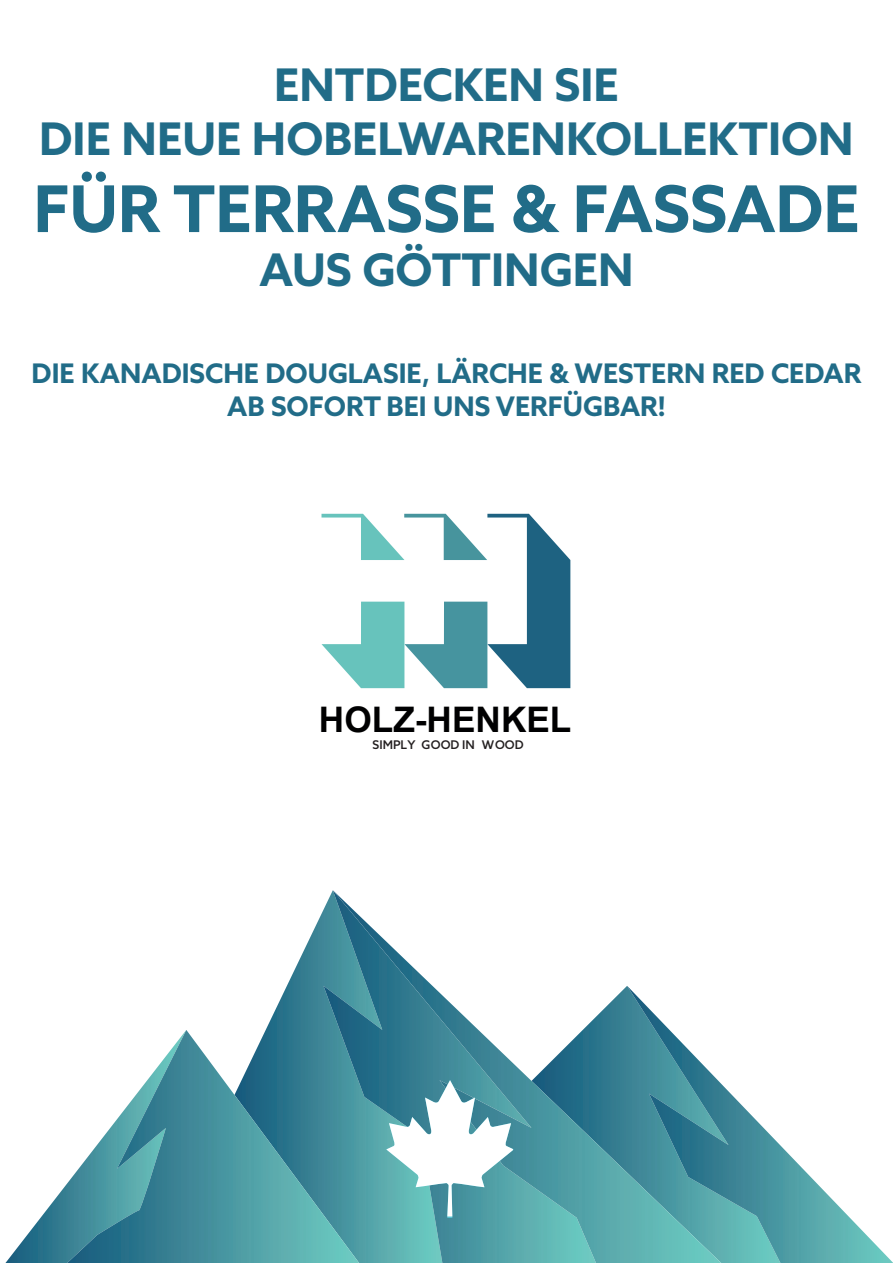
<style>
.page{position:relative;width:893px;height:1263px;background:#fff}
.page>*{position:absolute;margin:0;border:0;box-sizing:border-box;transform-origin:0 0}
.t1{font:700 64.5px "Azo Sans";color:#216c88}
.t2{font:700 45px "Azo Sans";color:#216c88}
.t3{font:700 35.25px "Arial";color:#000001}
.t4{font:700 27px/32.4px "Azo Sans";color:#216c88;text-align:center}
.t5{font:500 12px "Azo Sans";color:#231f20}
</style>
<div class="page">
<svg style="left:721px;top:1083px;width:172px;height:180px"></svg>
<svg style="left:265px;top:911px;width:58px;height:119px"></svg>
<svg style="left:333px;top:890px;width:388px;height:373px"></svg>
<svg style="left:5px;top:1184px;width:62px;height:79px"></svg>
<svg style="left:67px;top:1030px;width:292px;height:233px"></svg>
<svg style="left:386px;top:1080px;width:128px;height:138px"></svg>
<svg style="left:321px;top:514px;width:249px;height:174px"></svg>
<p class="t2" style="left:274px;top:55px;width:346px">ENTDECKEN SIE</p>
<p class="t2" style="left:39px;top:109px;width:816px">DIE NEUE HOBELWARENKOLLEKTION</p>
<p class="t1" style="left:33px;top:167px;width:827px">FÜR TERRASSE &amp; FASSADE</p>
<p class="t2" style="left:259px;top:241px;width:376px">AUS GÖTTINGEN</p>
<p class="t4" style="left:32px;top:357px;width:831px">DIE KANADISCHE DOUGLASIE, LÄRCHE &amp; WESTERN RED CEDAR<br>AB SOFORT BEI UNS VERFÜGBAR!</p>
<h3 class="t3" style="left:319px;top:694px;width:254px">HOLZ-HENKEL</h3>
<p class="t5" style="left:373px;top:737px;width:153px">SIMPLY GOOD IN WOOD</p>
</div>
